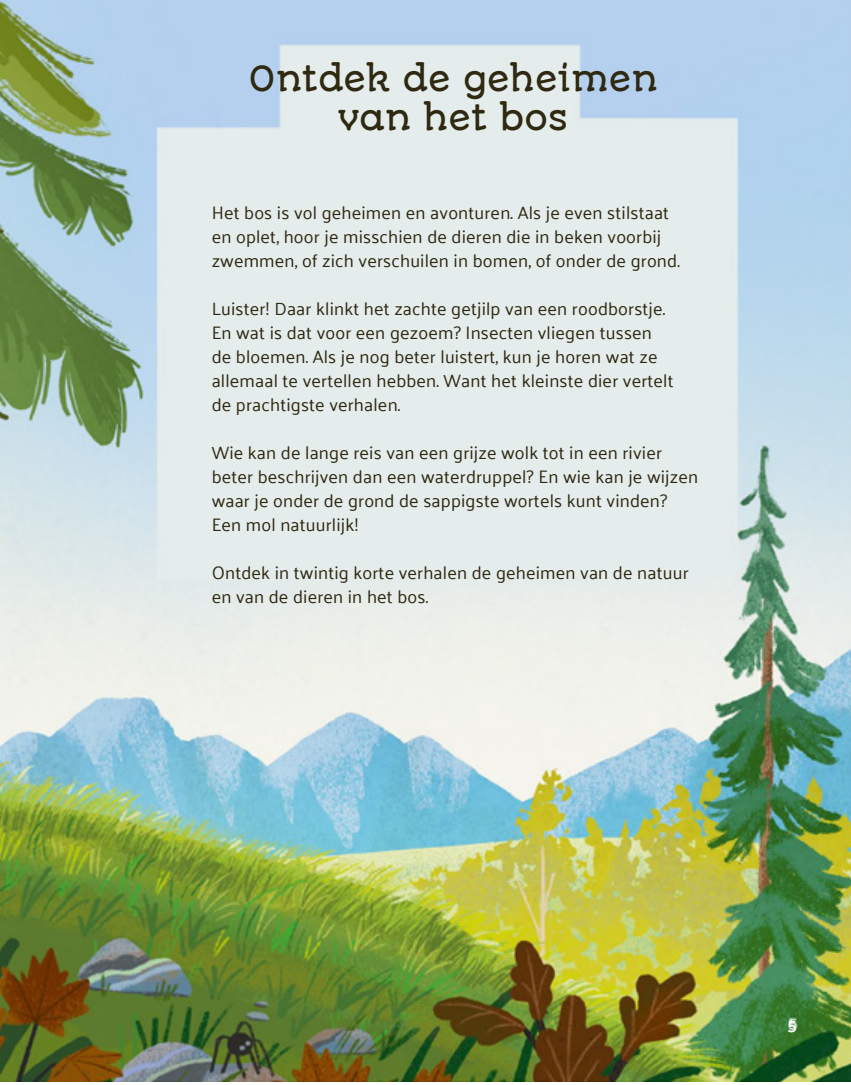
<style>
.page{position:relative;width:851px;height:1085px;background:#fff}
.page>*{position:absolute;margin:0;border:0;box-sizing:border-box;transform-origin:0 0}
.t1{font:33px "Autour One";color:#2f2912}
.plat_ni{font:18px/24px "Palanquin";letter-spacing:.01em;color:#2f2912}
.t2{font:600 18px "Palanquin";color:#fff}
</style>
<div class="page">
<img style="left:0;top:0;width:850px;height:1081px">
<p class="t1" style="left:248px;top:58px;width:410px">Ontdek de geheimen</p>
<p class="t1" style="left:338px;top:98px;width:231px">van het bos</p>
<p class="plat_ni" style="left:212px;top:201px;width:469px">Het bos is vol geheimen en avonturen. Als je even stilstaat en oplet, hoor je misschien de dieren die in beken voorbij zwemmen, of zich verschuilen in bomen, of onder de grond.</p>
<p class="plat_ni" style="left:212px;top:297px;width:463px">Luister! Daar klinkt het zachte getjilp van een roodborstje.<br>En wat is dat voor een gezoem? Insecten vliegen tussen de bloemen. Als je nog beter luistert, kun je horen wat ze allemaal te vertellen hebben. Want het kleinste dier vertelt de prachtigste verhalen.</p>
<p class="plat_ni" style="left:212px;top:441px;width:488px">Wie kan de lange reis van een grijze wolk tot in een rivier beter beschrijven dan een waterdruppel? En wie kan je wijzen waar je onder de grond de sappigste wortels kunt vinden?<br>Een mol natuurlijk!</p>
<p class="plat_ni" style="left:212px;top:561px;width:478px">Ontdek in twintig korte verhalen de geheimen van de natuur en van de dieren in het bos.</p>
<p class="t2" style="left:787px;top:1014px;width:11px">5</p>
</div>
